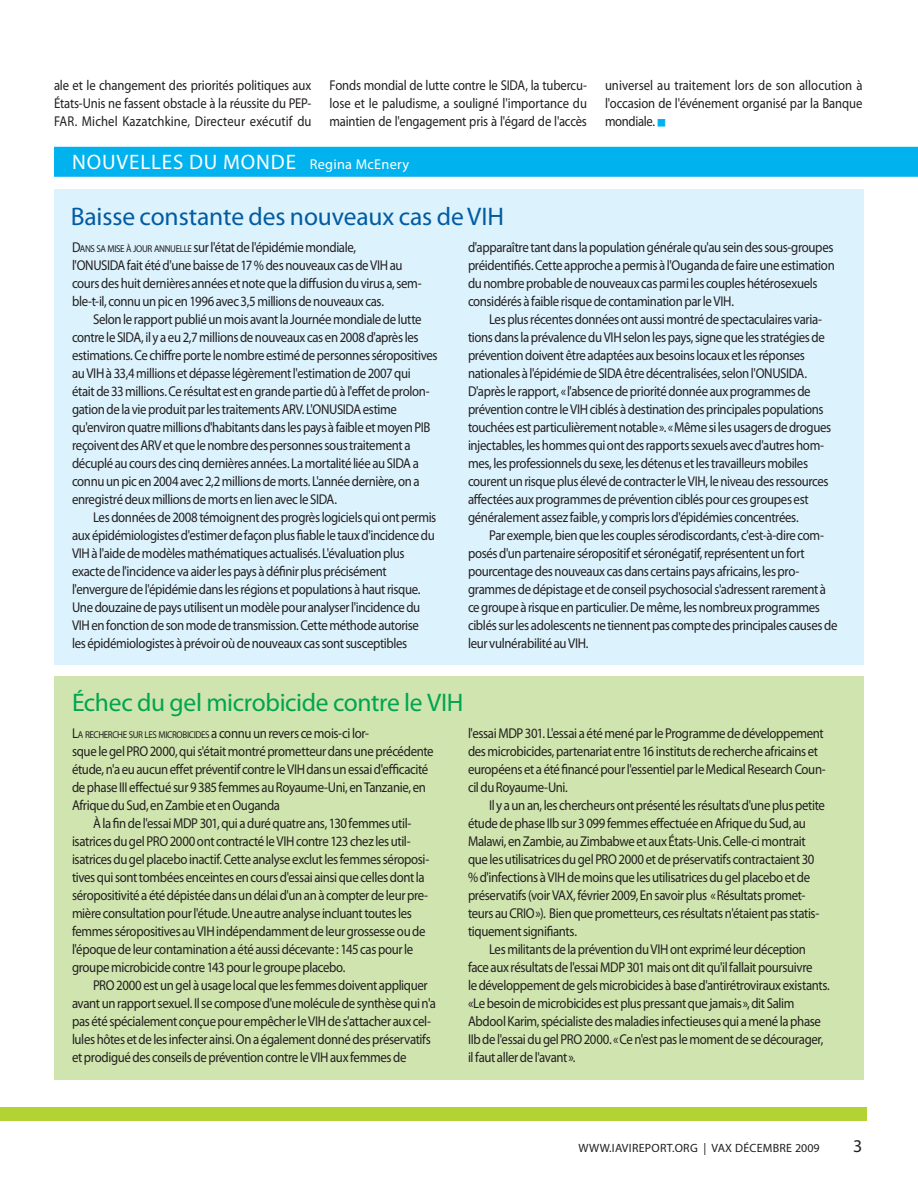
<style>
.page{position:relative;width:918px;height:1188px;background:#fff}
.page>*{position:absolute;margin:0;border:0;box-sizing:border-box;transform-origin:0 0}
.Global_News_Headline{font:25.5px "Myriad Pro";letter-spacing:-.005em;color:#015ca3}
.Global_News_Text{font:25.5px "Myriad Pro";letter-spacing:-.01em;color:#00a54f}
.Global_News_Slug{font:21px "Myriad Pro";letter-spacing:.04em;color:#fff}
.t1{font:18px "Myriad Pro";color:#231f20}
.Global_News_Text_Ind{font:14.25px/18px "Myriad Pro";letter-spacing:-.03em;color:#231f20;scale:.9 1}
.Global_News_Text-2{font:14.25px/18px "Myriad Pro";letter-spacing:-.025em;color:#231f20;scale:.9 1}
.Article_Body_Text_In{font:14.25px/18px "Myriad Pro";letter-spacing:-.005em;color:#231f20;text-align:justify;scale:.89 1}
.Global_News_Slug-2{font:14.25px "Myriad Pro";letter-spacing:.02em;color:#fff}
.t2{font:12px "Myriad Pro";letter-spacing:.02em;color:#231f20}
.Global_News_Text-3{font:10.05px "Myriad Pro";letter-spacing:-.035em;color:#231f20;scale:.9 1}
.s1{font-style:inherit}
.s2{font-size:10.05px}
.s3{font-size:14.25px}
</style>
<div class="page">
<div style="left:0;top:1108px;width:867px;height:13px;background:#b3d234"></div>
<div style="left:54px;top:147px;width:864px;height:30px;background:#00b3ef"></div>
<div style="left:54px;top:189px;width:810px;height:475px;background:#dcf2fc"></div>
<div style="left:54px;top:676px;width:810px;height:404px;background:#cfe4ae"></div>
<p class="Article_Body_Text_In" style="left:54px;top:76px;width:291px">ale et le changement des priorités politiques aux États-Unis ne fassent obstacle à la réussite du PEP-FAR. Michel Kazatchkine, Directeur exécutif du</p>
<p class="Article_Body_Text_In" style="left:330px;top:76px;width:291px">Fonds mondial de lutte contre le SIDA, la tubercu&shy;lose et le paludisme, a souligné l'importance du maintien de l'engagement pris à l'égard de l'accès</p>
<p class="Article_Body_Text_In" style="left:605px;top:76px;width:291px">universel au traitement lors de son allocution à l'occasion de l'événement organisé par la Banque mondiale.</p>
<p class="Global_News_Slug" style="left:72px;top:149px;width:212px">NOUVELLES DU MONDE</p>
<p class="Global_News_Slug-2" style="left:310px;top:156px;width:101px">Regina McEnery</p>
<p class="Global_News_Headline" style="left:71px;top:201px;width:435px">Baisse constante des nouveaux cas de VIH</p>
<p class="Global_News_Text-2" style="left:72px;top:238px;width:390px"><span class="s1">D</span><span class="s2">ANS SA MISE À JOUR ANNUELLE</span> sur l'état de l'épidémie mondiale,<br>l'ONUSIDA fait été d'une baisse de 17% des nouveaux cas de VIH au cours des huit dernières années et note que la diffusion du virus a, sem&shy;ble-t-il, connu un pic en 1996 avec 3,5 millions de nouveaux cas.</p>
<p class="Global_News_Text_Ind" style="left:72px;top:310px;width:408px;text-indent:21px">Selon le rapport publié un mois avant la Journée mondiale de lutte contre le SIDA, il y a eu 2,7 millions de nouveaux cas en 2008 d'après les estimations. Ce chiffre porte le nombre estimé de personnes séropositives au VIH à 33,4 millions et dépasse légèrement l'estimation de 2007 qui<br>était de 33 millions. Ce résultat est en grande partie dû à l'effet de prolon&shy;gation de la vie produit par les traitements ARV. L'ONUSIDA estime qu'environ quatre millions d'habitants dans les pays à faible et moyen PIB reçoivent des ARV et que le nombre des personnes sous traitement a décuplé au cours des cinq dernières années. La mortalité liée au SIDA a connu un pic en 2004 avec 2,2 millions de morts. L'année dernière, on a enregistré deux millions de morts en lien avec le SIDA.</p>
<p class="Global_News_Text_Ind" style="left:72px;top:508px;width:406px;text-indent:21px">Les données de 2008 témoignent des progrès logiciels qui ont permis aux épidémiologistes d'estimer de façon plus fiable le taux d'incidence du VIH à l'aide de modèles mathématiques actualisés. L'évaluation plus exacte de l'incidence va aider les pays à définir plus précisément l'envergure de l'épidémie dans les régions et populations à haut risque.<br>Une douzaine de pays utilisent un modèle pour analyser l'incidence du VIH en fonction de son mode de transmission. Cette méthode autorise les épidémiologistes à prévoir où de nouveaux cas sont susceptibles</p>
<p class="Global_News_Text_Ind" style="left:468px;top:238px;width:409px">d'apparaître tant dans la population générale qu'au sein des sous-groupes préidentifiés. Cette approche a permis à l'Ouganda de faire une estimation du nombre probable de nouveaux cas parmi les couples hétérosexuels considérés à faible risque de contamination par le VIH.</p>
<p class="Global_News_Text_Ind" style="left:468px;top:310px;width:405px;text-indent:21px">Les plus récentes données ont aussi montré de spectaculaires varia&shy;tions dans la prévalence du VIH selon les pays, signe que les stratégies de prévention doivent être adaptées aux besoins locaux et les réponses nationales à l'épidémie de SIDA être décentralisées, selon l'ONUSIDA.<br>D'après le rapport, «l'absence de priorité donnée aux programmes de prévention contre le VIH ciblés à destination des principales populations touchées est particulièrement notable». « Même si les usagers de drogues injectables, les hommes qui ont des rapports sexuels avec d'autres hom&shy;mes, les professionnels du sexe, les détenus et les travailleurs mobiles courent un risque plus élevé de contracter le VIH, le niveau des ressources affectées aux programmes de prévention ciblés pour ces groupes est généralement assez faible, y compris lors d'épidémies concentrées.</p>
<p class="Global_News_Text_Ind" style="left:468px;top:526px;width:412px;text-indent:21px">Par exemple, bien que les couples sérodiscordants, c'est-à-dire com&shy;posés d'un partenaire séropositif et séronégatif, représentent un fort pourcentage des nouveaux cas dans certains pays africains, les pro&shy;grammes de dépistage et de conseil psychosocial s'adressent rarement à ce groupe à risque en particulier. De même, les nombreux programmes ciblés sur les adolescents ne tiennent pas compte des principales causes de leur vulnérabilité au VIH.</p>
<p class="Global_News_Text" style="left:72px;top:686px;width:393px">Échec du gel microbicide contre le VIH</p>
<p class="Global_News_Text-3" style="left:72px;top:728px;width:331px"><span class="s3">L</span>A RECHERCHE SUR LES MICROBICIDES <span class="s3">a connu un revers ce mois-ci lor-</span></p>
<p class="Global_News_Text-2" style="left:72px;top:742px;width:403px">sque le gel PRO 2000, qui s'était montré prometteur dans une précédente étude, n'a eu aucun effet préventif contre le VIH dans un essai d'efficacité de phase III effectué sur 9 385 femmes au Royaume-Uni, en Tanzanie, en Afrique du Sud, en Zambie et en Ouganda</p>
<p class="Global_News_Text_Ind" style="left:93px;top:814px;width:99px">À la fin de l'essai MDP</p>
<p class="Global_News_Text_Ind" style="left:72px;top:814px;width:399px;text-indent:128px">301, qui a duré quatre ans, 130 femmes util&shy;isatrices du gel PRO 2000 ont contracté le VIH contre 123 chez les util&shy;isatrices du gel placebo inactif. Cette analyse exclut les femmes séroposi&shy;tives qui sont tombées enceintes en cours d'essai ainsi que celles dont la séropositivité a été dépistée dans un délai d'un an à compter de leur pre&shy;mière consultation pour l'étude. Une autre analyse incluant toutes les femmes séropositives au VIH indépendamment de leur grossesse ou de l'époque de leur contamination a été aussi décevante : 145 cas pour le groupe microbicide contre 143 pour le groupe placebo.</p>
<p class="Global_News_Text_Ind" style="left:72px;top:976px;width:406px;text-indent:21px">PRO 2000 est un gel à usage local que les femmes doivent appliquer avant un rapport sexuel. Il se compose d'une molécule de synthèse qui n'a pas été spécialement conçue pour empêcher le VIH de s'attacher aux cel&shy;lules hôtes et de les infecter ainsi. On a également donné des préservatifs et prodigué des conseils de prévention contre le VIH aux femmes de</p>
<p class="Global_News_Text_Ind" style="left:468px;top:724px;width:399px;text-indent:57px">301. L'essai a été mené par le Programme de développement des microbicides, partenariat entre 16 instituts de recherche africains et européens et a été financé pour l'essentiel par le Medical Research Coun&shy;cil du Royaume-Uni.</p>
<p class="Global_News_Text_Ind" style="left:468px;top:796px;width:398px;text-indent:21px">Il y a un an, les chercheurs ont présenté les résultats d'une plus petite étude de phase IIb sur 3 099 femmes effectuée en Afrique du Sud, au Malawi, en Zambie, au Zimbabwe et aux États-Unis. Celle-ci montrait que les utilisatrices du gel PRO 2000 et de préservatifs contractaient 30 % d'infections à VIH de moins que les utilisatrices du gel placebo et de préservatifs (voir VAX, février 2009, En savoir plus « Résultats promet&shy;teurs au CRIO »). Bien que prometteurs, ces résultats n'étaient pas statis&shy;tiquement signifiants.</p>
<p class="Global_News_Text_Ind" style="left:468px;top:940px;width:377px;text-indent:21px">Les militants de la prévention du VIH ont exprimé leur déception face aux résultats de l'essai MDP</p>
<p class="Global_News_Text_Ind" style="left:468px;top:724px;width:44px">l'essai MDP</p>
<p class="Global_News_Text_Ind" style="left:468px;top:958px;width:404px;text-indent:159px">301 mais ont dit qu'il fallait poursuivre<br>le développement de gels microbicides à base d'antirétroviraux existants. «Le besoin de microbicides est plus pressant que jamais», dit Salim Abdool Karim, spécialiste des maladies infectieuses qui a mené la phase IIb de l'essai du gel PRO 2000. « Ce n'est pas le moment de se décourager, il faut aller de l'avant».</p>
<p class="t2" style="left:579px;top:1141px;width:243px">www.IAVIreport.ORG | VAX décembre 2009</p>
<p class="t1" style="left:853px;top:1135px;width:11px">3</p>
</div>
